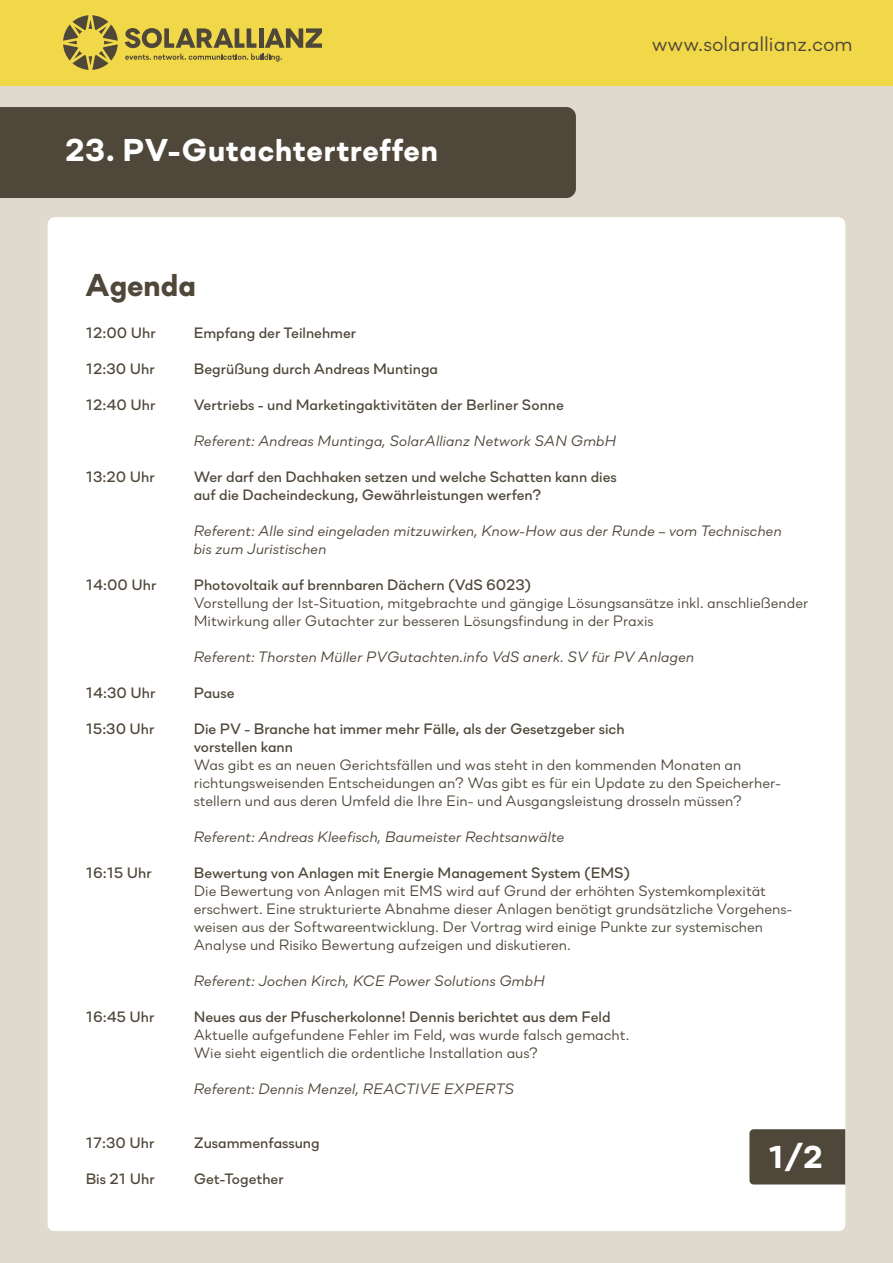
<style>
.page{position:relative;width:893px;height:1263px;background:#e0d9ce}
.page>*{position:absolute;margin:0;border:0;box-sizing:border-box;transform-origin:0 0}
.t1{font:800 31.5px "Soin Sans Neue";letter-spacing:.02em;color:#fff}
.t2{font:800 31.5px "Soin Sans Neue";color:#4f4739}
.t3{font:21px "Soin Sans Neue";color:#4f4739}
.t4{font:15px/18px "Soin Sans Neue";color:#4f4739}
.t5{font:500 15px/18px "Soin Sans Neue";color:#4f4739}
.t6{font:italic 15px/18px "Soin Sans Neue";color:#4f4739}
</style>
<div class="page">
<div style="left:0;top:0;width:893px;height:86px;background:#f1d849"></div>
<svg style="left:63px;top:15px;width:55px;height:55px"></svg>
<svg style="left:125px;top:28px;width:197px;height:34px"></svg>
<div style="left:0;top:107px;width:576px;height:91px;background:#4f4739"></div>
<div style="left:48px;top:217px;width:797px;height:1014px;background:#fff;border-radius:7px"></div>
<div style="left:749px;top:1129px;width:96px;height:55px;background:#4f4739"></div>
<h1 class="t1" style="left:65px;top:127px;width:374px">23. PV-Gutachtertreffen</h1>
<h1 class="t2" style="left:86px;top:263px;width:112px">Agenda</h1>
<h2 class="t3" style="left:652px;top:27px;width:202px">www.solarallianz.com</h2>
<p class="t5" style="left:86px;top:322px;width:72px">12:00 Uhr</p>
<p class="t5" style="left:194px;top:322px;width:164px">Empfang der Teilnehmer</p>
<p class="t5" style="left:86px;top:358px;width:71px">12:30 Uhr</p>
<p class="t5" style="left:194px;top:358px;width:246px">Begrüßung durch Andreas Muntinga</p>
<p class="t5" style="left:86px;top:394px;width:71px">12:40 Uhr</p>
<p class="t5" style="left:194px;top:394px;width:372px">Vertriebs - und Marketingaktivitäten der Berliner Sonne</p>
<p class="t6" style="left:194px;top:431px;width:424px">Referent: Andreas Muntinga, SolarAllianz Network SAN GmbH</p>
<p class="t5" style="left:86px;top:466px;width:71px">13:20 Uhr</p>
<p class="t5" style="left:194px;top:466px;width:425px">Wer darf den Dachhaken setzen und welche Schatten kann dies auf die Dacheindeckung, Gewährleistungen werfen?</p>
<p class="t6" style="left:194px;top:521px;width:590px">Referent: Alle sind eingeladen mitzuwirken, Know-How aus der Runde – vom Technischen bis zum Juristischen</p>
<p class="t5" style="left:86px;top:574px;width:72px">14:00 Uhr</p>
<p class="t5" style="left:194px;top:574px;width:339px">Photovoltaik auf brennbaren Dächern (VdS 6023)</p>
<p class="t4" style="left:194px;top:593px;width:616px">Vorstellung der Ist-Situation, mitgebrachte und gängige Lösungsansätze inkl. anschließender<br>Mitwirkung aller Gutachter zur besseren Lösungsfindung in der Praxis</p>
<p class="t6" style="left:194px;top:647px;width:502px">Referent: Thorsten Müller PVGutachten.info VdS anerk. SV für PV Anlagen</p>
<p class="t5" style="left:86px;top:682px;width:71px">14:30 Uhr</p>
<p class="t5" style="left:194px;top:682px;width:42px">Pause</p>
<p class="t5" style="left:86px;top:718px;width:70px">15:30 Uhr</p>
<p class="t5" style="left:194px;top:718px;width:432px">Die PV - Branche hat immer mehr Fälle, als der Gesetzgeber sich vorstellen kann</p>
<p class="t4" style="left:194px;top:755px;width:589px">Was gibt es an neuen Gerichtsfällen und was steht in den kommenden Monaten an richtungsweisenden Entscheidungen an? Was gibt es für ein Update zu den Speicherher&shy;stellern und aus deren Umfeld die Ihre Ein- und Ausgangsleistung drosseln müssen?</p>
<p class="t6" style="left:194px;top:827px;width:372px">Referent: Andreas Kleefisch, Baumeister Rechtsanwälte</p>
<p class="t5" style="left:86px;top:862px;width:68px">16:15 Uhr</p>
<p class="t5" style="left:194px;top:862px;width:438px">Bewertung von Anlagen mit Energie Management System (EMS)</p>
<p class="t4" style="left:194px;top:881px;width:600px">Die Bewertung von Anlagen mit EMS wird auf Grund der erhöhten Systemkomplexität erschwert. Eine strukturierte Abnahme dieser Anlagen benötigt grundsätzliche Vorgehens&shy;weisen aus der Softwareentwicklung. Der Vortrag wird einige Punkte zur systemischen Analyse und Risiko Bewertung aufzeigen und diskutieren.</p>
<p class="t6" style="left:194px;top:971px;width:353px">Referent: Jochen Kirch, KCE Power Solutions GmbH</p>
<p class="t5" style="left:86px;top:1006px;width:70px">16:45 Uhr</p>
<p class="t5" style="left:194px;top:1006px;width:418px">Neues aus der Pfuscherkolonne! Dennis berichtet aus dem Feld</p>
<p class="t4" style="left:194px;top:1025px;width:437px">Aktuelle aufgefundene Fehler im Feld, was wurde falsch gemacht.<br>Wie sieht eigentlich die ordentliche Installation aus?</p>
<p class="t6" style="left:194px;top:1079px;width:322px">Referent: Dennis Menzel, REACTIVE EXPERTS</p>
<p class="t5" style="left:86px;top:1132px;width:70px">17:30 Uhr</p>
<p class="t5" style="left:194px;top:1132px;width:127px">Zusammenfassung</p>
<p class="t5" style="left:86px;top:1168px;width:71px">Bis 21 Uhr</p>
<p class="t5" style="left:194px;top:1168px;width:92px">Get-Together</p>
<h1 class="t1" style="left:768px;top:1134px;width:56px">1/2</h1>
</div>
